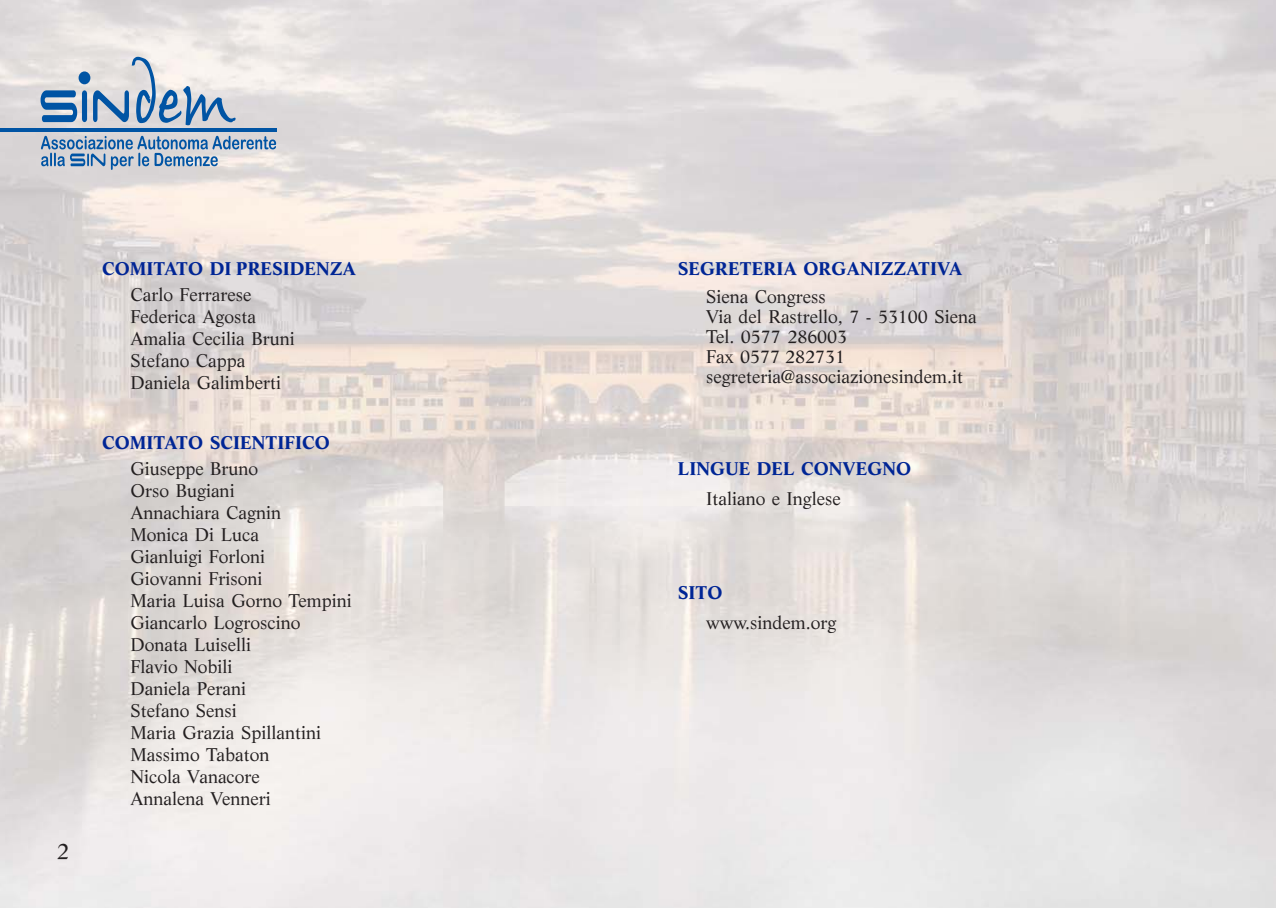
<style>
.page{position:relative;width:1276px;height:908px;background:#fff}
.page>*{position:absolute;margin:0;border:0;box-sizing:border-box;transform-origin:0 0}
.t1{font:22px "Life";color:#231f20}
.t2{font:18px/22px "Life";color:#231f20}
.t3{font:700 18px "Life";color:#002595}
</style>
<div class="page">
<img style="left:0;top:0;width:1276px;height:907px">
<hr style="left:0;top:128px;width:276px;height:4px;background:#0054a4">
<svg style="left:41px;top:90px;width:46px;height:32px"></svg>
<div style="left:79px;top:71px;width:11px;height:13px;background:#0054a4;border-radius:50%"></div>
<svg style="left:93px;top:57px;width:143px;height:68px;background:#bac6d5"></svg>
<svg style="left:41px;top:136px;width:235px;height:34px;background:#a4b6ca"></svg>
<p class="t1" style="left:57px;top:842px;width:14px">2</p>
<p class="t3" style="left:102px;top:261px;width:256px">COMITATO DI PRESIDENZA</p>
<p class="t2" style="left:131px;top:285px;width:166px">Carlo Ferrarese<br>Federica Agosta<br>Amalia Cecilia Bruni<br>Stefano Cappa<br>Daniela Galimberti</p>
<p class="t3" style="left:102px;top:435px;width:229px">COMITATO SCIENTIFICO</p>
<p class="t2" style="left:131px;top:459px;width:223px">Giuseppe Bruno<br>Orso Bugiani<br>Annachiara Cagnin<br>Monica Di Luca<br>Gianluigi Forloni<br>Giovanni Frisoni<br>Maria Luisa Gorno Tempini<br>Giancarlo Logroscino<br>Donata Luiselli<br>Flavio Nobili<br>Daniela Perani<br>Stefano Sensi<br>Maria Grazia Spillantini<br>Massimo Tabaton<br>Nicola Vanacore<br>Annalena Venneri</p>
<p class="t3" style="left:678px;top:261px;width:286px">SEGRETERIA ORGANIZZATIVA</p>
<p class="t2" style="left:706px;top:288px;width:272px;line-height:20px">Siena Congress<br>Via del Rastrello, 7 - 53100 Siena<br>Tel. 0577 286003<br>Fax 0577 282731 segreteria@associazionesindem.it</p>
<p class="t3" style="left:678px;top:461px;width:235px">LINGUE DEL CONVEGNO</p>
<p class="t2" style="left:706px;top:489px;width:136px">Italiano e Inglese</p>
<p class="t3" style="left:678px;top:585px;width:46px">SITO</p>
<p class="t2" style="left:706px;top:613px;width:132px">www.sindem.org</p>
</div>
